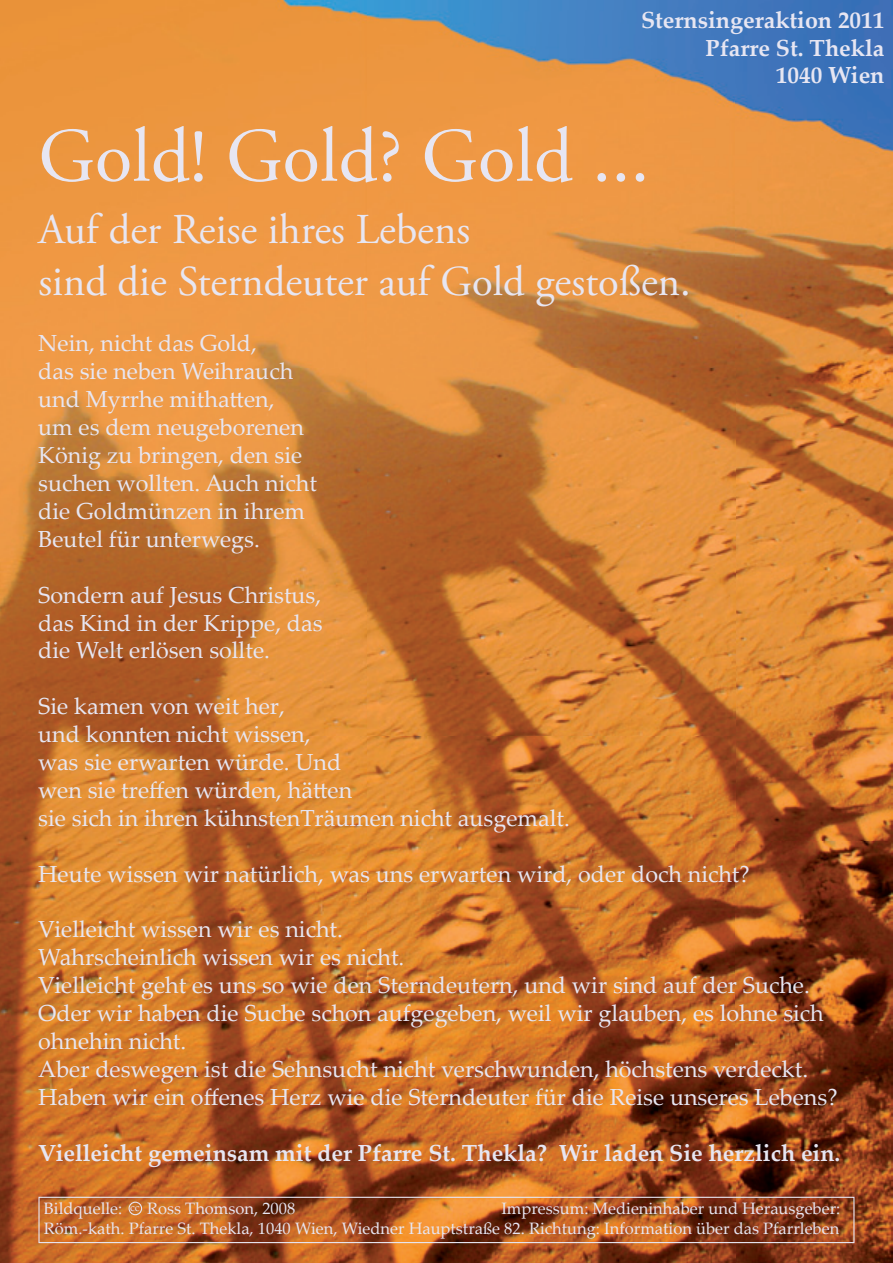
<style>
.page{position:relative;width:893px;height:1263px;background:#fff}
.page>*{position:absolute;margin:0;border:0;box-sizing:border-box;transform-origin:0 0}
.t1{font:76.5px "Adobe Garamond Pro";color:#e7e6f2}
.t2{font:42.45px/51px "Adobe Garamond Pro";color:#e7e6f2}
.t3{font:23.25px/27.9px "Palatino Linotype";color:#e7e6f2}
.t4{font:700 23.25px/27.9px "Palatino Linotype";color:#e7e6f2;text-align:right}
.t5{font:16.5px/19.8px "Palatino Linotype";color:#e7e6f2;text-align:right}
.t6{font:10.5px "Palatino Linotype";color:#e7e6f2}
</style>
<div class="page">
<img style="left:0;top:0;width:893px;height:1263px">
<div style="left:38px;top:1197px;width:816px;height:46px;border:1px solid #e7e6f2"></div>
<div style="left:129px;top:1201px;width:13px;height:14px;border:1px solid #e7e6f2;border-radius:50%"></div>
<p class="t4" style="left:641px;top:5px;width:245px">Sternsingeraktion 2011<br>Pfarre St. Thekla<br>1040 Wien</p>
<p class="t1" style="left:38px;top:110px;width:613px">Gold! Gold? Gold ...</p>
<p class="t2" style="left:38px;top:206px;width:654px">Auf der Reise ihres Lebens<br>sind die Sterndeuter auf Gold gestoßen.</p>
<p class="t3" style="left:38px;top:329px;width:280px">Nein, nicht das Gold,<br>das sie neben Weihrauch und Myrrhe mithatten,<br>um es dem neugeborenen<br>König zu bringen, den sie suchen wollten. Auch nicht die Goldmünzen in ihrem<br>Beutel für unterwegs.</p>
<p class="t3" style="left:38px;top:580px;width:286px;text-align:justify">Sondern auf Jesus Christus, das Kind in der Krippe, das die Welt erlösen sollte.</p>
<p class="t3" style="left:38px;top:691px;width:533px">Sie kamen von weit her,<br>und konnten nicht wissen,<br>was sie erwarten würde. Und<br>wen sie treffen würden, hätten<br>sie sich in ihren kühnstenTräumen nicht ausgemalt.</p>
<p class="t3" style="left:38px;top:859px;width:713px">Heute wissen wir natürlich, was uns erwarten wird, oder doch nicht?</p>
<p class="t3" style="left:38px;top:915px;width:801px">Vielleicht wissen wir es nicht.<br>Wahrscheinlich wissen wir es nicht.<br>Vielleicht geht es uns so wie den Sterndeutern, und wir sind auf der Suche.<br>Oder wir haben die Suche schon aufgegeben, weil wir glauben, es lohne sich ohnehin nicht.<br>Aber deswegen ist die Sehnsucht nicht verschwunden, höchstens verdeckt.<br>Haben wir ein offenes Herz wie die Sterndeuter für die Reise unseres Lebens?</p>
<p class="t4" style="left:38px;top:1138px;width:804px">Vielleicht gemeinsam mit der Pfarre St. Thekla? Wir laden Sie herzlich ein.</p>
<p class="t5" style="left:44px;top:1198px;width:80px">Bildquelle:</p>
<p class="t5" style="left:147px;top:1198px;width:150px">Ross Thomson, 2008</p>
<p class="t5" style="left:44px;top:1198px;width:798px">Impressum: Medieninhaber und Herausgeber:<br>Röm.-kath. Pfarre St. Thekla, 1040 Wien, Wiedner Hauptstraße 82. Richtung: Information über das Pfarrleben</p>
<p class="t6" style="left:130px;top:1200px;width:11px">cc</p>
</div>
